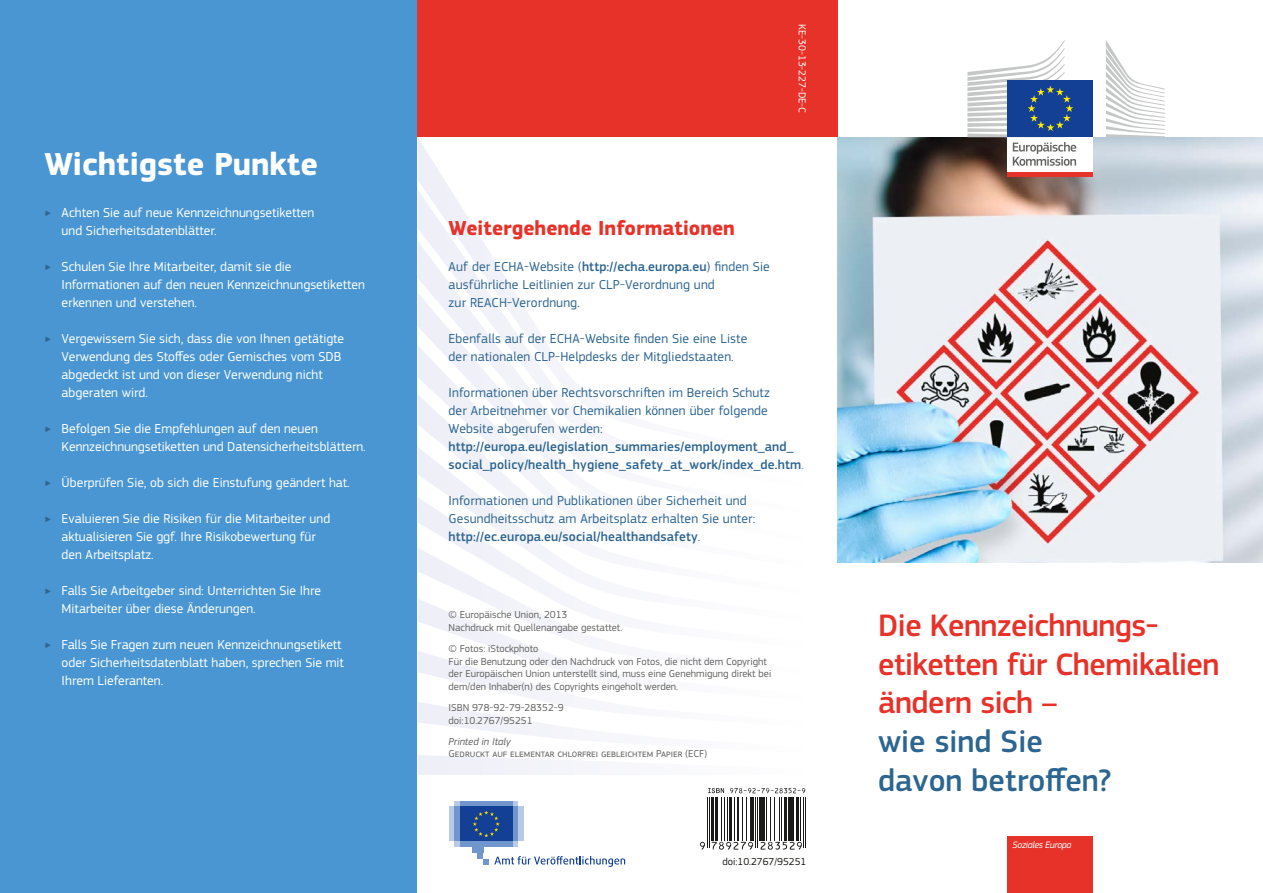
<style>
.page{position:relative;width:1263px;height:893px;background:#fff}
.page>*{position:absolute;margin:0;border:0;box-sizing:border-box;transform-origin:0 0}
.Title_Key_points{font:700 33px "EC Square Sans Pro";color:#fff}
.Title_1{font:500 32.25px/38.7px "EC Square Sans Pro";letter-spacing:-.015em;color:#e73229}
.Title_2{font:500 32.25px/38.7px "EC Square Sans Pro";color:#2d6591}
.Title_More_informati{font:700 21px "EC Square Sans Pro";color:#e73229}
.t1{font:13.5px/18px "EC Square Sans Pro";color:#fff}
.More_information{font:13.5px/18px "EC Square Sans Pro";letter-spacing:.01em;color:#2d6591}
.Liminary_information{font:10.5px/12.6px "EC Square Sans Pro";color:#636362}
.t2{font:10.5px "EC Square Sans Pro";color:#fff}
.t3{font:10.5px "EC Square Sans Pro";color:#1a1a18}
.Social_Europe{font:italic 9.75px "EC Square Sans Pro";letter-spacing:-.03em;color:#fff}
.s1{font-family:"PF Square Sans Pro";font-weight:300;color:#2d6591}
.s2{font-weight:500}
.s3{color:#4996d2}
.s4{font-style:italic}
</style>
<div class="page">
<div style="left:417px;top:0;width:421px;height:137px;background:#e73229"></div>
<svg style="left:418px;top:139px;width:32px;height:50px;fill:#f5f6fb"></svg>
<svg style="left:452px;top:542px;width:122px;height:5px"></svg>
<svg style="left:418px;top:547px;width:156px;height:52px"></svg>
<svg style="left:418px;top:599px;width:156px;height:176px"></svg>
<svg style="left:418px;top:189px;width:64px;height:52px;fill:#f0f0f8"></svg>
<svg style="left:418px;top:241px;width:96px;height:51px;fill:#f1f1f9"></svg>
<svg style="left:418px;top:292px;width:156px;height:250px;fill:#f4f4fa"></svg>
<img style="left:838px;top:137px;width:425px;height:425px">
<div style="left:1008px;top:836px;width:85px;height:57px;background:#e73229"></div>
<div style="left:0;top:0;width:417px;height:893px;background:#4996d2"></div>
<div style="left:1008px;top:136px;width:85px;height:36px;background:#fff"></div>
<svg style="left:1106px;top:40px;width:59px;height:97px"></svg>
<div style="left:1008px;top:80px;width:85px;height:57px;background:#134094"></div>
<svg style="left:967px;top:40px;width:109px;height:126px"></svg>
<svg style="left:454px;top:841px;width:64px;height:6px"></svg>
<svg style="left:454px;top:801px;width:64px;height:5px"></svg>
<div style="left:460px;top:801px;width:52px;height:5px;background:#7196ce"></div>
<div style="left:460px;top:841px;width:52px;height:6px;background:#7196ce"></div>
<div style="left:512px;top:806px;width:6px;height:35px;background:#7196ce"></div>
<div style="left:518px;top:806px;width:6px;height:35px;background:#b8cae6"></div>
<div style="left:454px;top:806px;width:6px;height:35px;background:#7196ce"></div>
<div style="left:449px;top:806px;width:5px;height:35px;background:#b8cae6"></div>
<div style="left:472px;top:841px;width:11px;height:12px;background:#7196ce"></div>
<div style="left:478px;top:841px;width:5px;height:18px;background:#7196ce"></div>
<div style="left:460px;top:806px;width:52px;height:35px;background:#134094"></div>
<svg style="left:473px;top:810px;width:27px;height:27px"></svg>
<svg style="left:483px;top:856px;width:142px;height:11px"></svg>
<div style="left:1008px;top:172px;width:85px;height:5px;background:#e73229"></div>
<svg style="left:708px;top:788px;width:16px;height:5px"></svg>
<svg style="left:730px;top:788px;width:75px;height:5px"></svg>
<hr style="left:707px;top:797px;width:1px;height:50px;background:#1a1a18">
<hr style="left:709px;top:797px;width:1px;height:50px;background:#1a1a18">
<hr style="left:711px;top:797px;width:3px;height:44px;background:#1a1a18">
<hr style="left:715px;top:797px;width:2px;height:44px;background:#1a1a18">
<hr style="left:721px;top:797px;width:1px;height:44px;background:#1a1a18">
<hr style="left:724px;top:797px;width:1px;height:44px;background:#1a1a18">
<hr style="left:727px;top:797px;width:1px;height:44px;background:#1a1a18">
<hr style="left:729px;top:797px;width:3px;height:44px;background:#1a1a18">
<hr style="left:734px;top:797px;width:1px;height:44px;background:#1a1a18">
<hr style="left:737px;top:797px;width:2px;height:44px;background:#1a1a18">
<hr style="left:742px;top:797px;width:1px;height:44px;background:#1a1a18">
<hr style="left:746px;top:797px;width:1px;height:44px;background:#1a1a18">
<hr style="left:750px;top:797px;width:1px;height:44px;background:#1a1a18">
<hr style="left:752px;top:797px;width:2px;height:44px;background:#1a1a18">
<hr style="left:755px;top:797px;width:1px;height:50px;background:#1a1a18">
<hr style="left:757px;top:797px;width:1px;height:50px;background:#1a1a18">
<hr style="left:759px;top:797px;width:2px;height:44px;background:#1a1a18">
<hr style="left:762px;top:797px;width:2px;height:44px;background:#1a1a18">
<hr style="left:766px;top:797px;width:1px;height:44px;background:#1a1a18">
<hr style="left:770px;top:797px;width:1px;height:44px;background:#1a1a18">
<hr style="left:774px;top:797px;width:1px;height:44px;background:#1a1a18">
<hr style="left:779px;top:797px;width:1px;height:44px;background:#1a1a18">
<hr style="left:781px;top:797px;width:1px;height:44px;background:#1a1a18">
<hr style="left:784px;top:797px;width:3px;height:44px;background:#1a1a18">
<hr style="left:788px;top:797px;width:2px;height:44px;background:#1a1a18">
<hr style="left:791px;top:797px;width:2px;height:44px;background:#1a1a18">
<hr style="left:796px;top:797px;width:3px;height:44px;background:#1a1a18">
<hr style="left:800px;top:797px;width:1px;height:44px;background:#1a1a18">
<hr style="left:803px;top:797px;width:1px;height:50px;background:#1a1a18">
<hr style="left:805px;top:797px;width:1px;height:50px;background:#1a1a18">
<svg style="left:700px;top:842px;width:5px;height:8px"></svg>
<svg style="left:711px;top:842px;width:42px;height:8px"></svg>
<svg style="left:760px;top:842px;width:42px;height:8px"></svg>
<h3 class="Title_Key_points" style="left:45px;top:144px;width:275px">Wichtigste Punkte</h3>
<p class="t1" style="left:62px;top:204px;width:254px;text-indent:-17px"><span class="s1">‣</span> Achten Sie auf neue Kennzeichnungsetiketten und Sicherheitsdatenblätter.</p>
<p class="t1" style="left:62px;top:258px;width:305px;text-indent:-17px"><span class="s1">‣</span> Schulen Sie Ihre Mitarbeiter, damit sie die<br>Informationen auf den neuen Kennzeichnungsetiketten erkennen und verstehen.</p>
<p class="t1" style="left:62px;top:330px;width:284px;text-indent:-17px"><span class="s1">‣</span> Vergewissern Sie sich, dass die von Ihnen getätigte Verwendung des Stoffes oder Gemisches vom SDB abgedeckt ist und von dieser Verwendung nicht abgeraten wird.</p>
<p class="t1" style="left:62px;top:420px;width:306px;text-indent:-17px"><span class="s1">‣</span> Befolgen Sie die Empfehlungen auf den neuen<br>Kennzeichnungsetiketten und Datensicherheitsblättern.</p>
<p class="t1" style="left:45px;top:474px;width:307px"><span class="s1">‣</span> Überprüfen Sie, ob sich die Einstufung geändert hat.</p>
<p class="t1" style="left:62px;top:510px;width:270px;text-indent:-17px"><span class="s1">‣</span> Evaluieren Sie die Risiken für die Mitarbeiter und aktualisieren Sie ggf. Ihre Risikobewertung für den Arbeitsplatz.</p>
<p class="t1" style="left:62px;top:582px;width:261px;text-indent:-17px"><span class="s1">‣</span> Falls Sie Arbeitgeber sind: Unterrichten Sie Ihre<br>Mitarbeiter über diese Änderungen.</p>
<p class="t1" style="left:62px;top:636px;width:284px;text-indent:-17px"><span class="s1">‣</span> Falls Sie Fragen zum neuen Kennzeichnungsetikett oder Sicherheitsdatenblatt haben, sprechen Sie mit<br>Ihrem Lieferanten.</p>
<p class="t2" style="left:808px;top:24px;width:90px;rotate:90deg">KE-30-13-227-DE-C</p>
<h4 class="Title_More_informati" style="left:449px;top:216px;width:288px">Weitergehende Informationen</h4>
<h4 class="More_information" style="left:449px;top:258px;width:323px">Auf der ECHA-Website (<span class="s2">http://echa.europa.eu</span>) finden Sie ausführliche Leitlinien zur CLP-Verordnung und<br>zur REACH-Verordnung.</h4>
<h4 class="More_information" style="left:449px;top:330px;width:300px">Ebenfalls auf der ECHA-Website finden Sie eine Liste der nationalen CLP-Helpdesks der Mitgliedstaaten.</h4>
<h4 class="More_information" style="left:449px;top:384px;width:357px">Informationen über Rechtsvorschriften im Bereich Schutz<br>der Arbeitnehmer vor Chemikalien können über folgende Website abgerufen werden: <span class="s2">http://europa.eu/legislation_summaries/employment_and_ social_policy/health_hygiene_safety_at_work/index_de.htm</span><span class="s3">.</span></h4>
<h4 class="More_information" style="left:449px;top:492px;width:308px">Informationen und Publikationen über Sicherheit und<br>Gesundheitsschutz am Arbeitsplatz erhalten Sie unter: <span class="s2">http://ec.europa.eu/social/healthandsafety</span>.</h4>
<p class="Liminary_information" style="left:449px;top:609px;width:175px">© Europäische Union, 2013<br>Nachdruck mit Quellenangabe gestattet.</p>
<p class="Liminary_information" style="left:449px;top:642px;width:324px">© Fotos: iStockphoto<br>Für die Benutzung oder den Nachdruck von Fotos, die nicht dem Copyright der Europäischen Union unterstellt sind, muss eine Genehmigung direkt bei dem/den Inhaber(n) des Copyrights eingeholt werden.</p>
<p class="Liminary_information" style="left:449px;top:701px;width:116px">ISBN 978-92-79-28352-9 doi:10.2767/95251</p>
<p class="Liminary_information" style="left:449px;top:735px;width:260px"><span class="s4">Printed in Italy<br></span>Gedruckt auf elementar chlorfrei gebleichtem Papier (ECF)</p>
<p class="t3" style="left:722px;top:855px;width:85px">doi:10.2767/95251</p>
<p class="Title_1" style="left:878px;top:607px;width:343px">Die Kennzeichnungs&shy;etiketten für Chemikalien ändern sich –</p>
<p class="Title_2" style="left:878px;top:723px;width:235px">wie sind Sie davon betroffen?</p>
<p class="Social_Europe" style="left:1012px;top:839px;width:61px">Soziales Europa</p>
</div>
